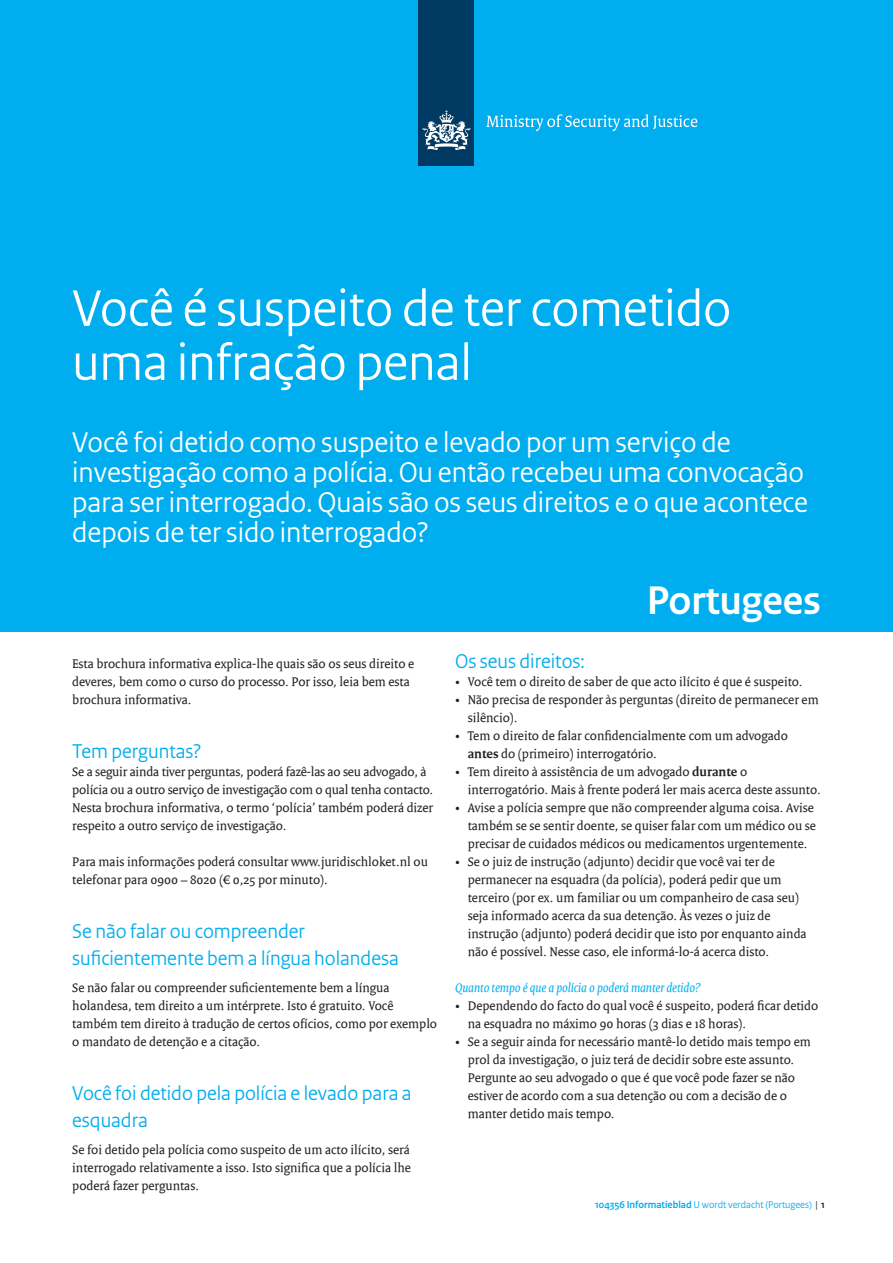
<style>
.page{position:relative;width:893px;height:1263px;background:#fff}
.page>*{position:absolute;margin:0;border:0;box-sizing:border-box;transform-origin:0 0}
.t1{font:54px/54px "Rijksoverheid Sans Heading";color:#fff}
.t2{font:700 42px "Rijksoverheid Sans Heading";color:#fff}
.t3{font:30px/30px "Rijksoverheid Sans Heading";color:#fff}
.t4{font:21px/27px "Rijksoverheid Sans Heading";color:#00aeef}
.t5{font:13.5px/18px "Rijksoverheid Serif";color:#231f20}
.t6{font:italic 13.5px "Rijksoverheid Serif";color:#00aeef}
.t7{font:10.5px "Rijksoverheid Sans Heading";color:#00aeef}
.s1{font-weight:700}
.s2{color:#231f20}
.s3{font-weight:700;color:#231f20}
</style>
<div class="page">
<div style="left:0;top:0;width:893px;height:631px;background:#00aeef"></div>
<div style="left:419px;top:0;width:55px;height:166px;background:#003a62"></div>
<svg style="left:423px;top:110px;width:47px;height:40px"></svg>
<svg style="left:486px;top:114px;width:211px;height:17px"></svg>
<h1 class="t1" style="left:72px;top:282px;width:660px">Você é suspeito de ter cometido uma infração penal</h1>
<h3 class="t3" style="left:72px;top:427px;width:737px">Você foi detido como suspeito e levado por um serviço de investigação como a polícia. Ou então recebeu uma convocação para ser interrogado. Quais são os seus direitos e o que acontece depois de ter sido interrogado?</h3>
<p class="t5" style="left:72px;top:654px;width:343px">Esta brochura informativa explica-lhe quais são os seus direito e deveres, bem como o curso do processo. Por isso, leia bem esta brochura informativa.</p>
<h3 class="t4" style="left:72px;top:738px;width:131px">Tem perguntas?</h3>
<p class="t5" style="left:72px;top:762px;width:362px">Se a seguir ainda tiver perguntas, poderá fazê-las ao seu advogado, à polícia ou a outro serviço de investigação com o qual tenha contacto.<br>Nesta brochura informativa, o termo ‘polícia’ também poderá dizer respeito a outro serviço de investigação.</p>
<p class="t5" style="left:72px;top:852px;width:357px">Para mais informações poderá consultar www.juridischloket.nl ou telefonar para 0900 – 8020 (€ 0,25 por minuto).</p>
<h3 class="t4" style="left:72px;top:918px;width:328px">Se não falar ou compreender suficientemente bem a língua holandesa</h3>
<p class="t5" style="left:72px;top:978px;width:366px">Se não falar ou compreender suficientemente bem a língua holandesa, tem direito a um intérprete. Isto é gratuito. Você também tem direito à tradução de certos ofícios, como por exemplo o mandato de detenção e a citação.</p>
<h3 class="t4" style="left:72px;top:1080px;width:341px">Você foi detido pela polícia e levado para a esquadra</h3>
<p class="t5" style="left:72px;top:1140px;width:340px;text-align:justify">Se foi detido pela polícia como suspeito de um acto ilícito, será interrogado relativamente a isso. Isto significa que a polícia lhe poderá fazer perguntas.</p>
<h2 class="t2" style="left:647px;top:577px;width:175px">Portugees</h2>
<h3 class="t4" style="left:455px;top:648px;width:131px">Os seus direitos:</h3>
<p class="t5" style="left:455px;top:672px;width:349px">• Você tem o direito de saber de que acto ilícito é que é suspeito.</p>
<p class="t5" style="left:468px;top:690px;width:352px;text-indent:-13px">• Não precisa de responder às perguntas (direito de permanecer em silêncio).</p>
<p class="t5" style="left:468px;top:726px;width:322px;text-indent:-13px">• Tem o direito de falar confidencialmente com um advogado <span class="s1">antes</span> do (primeiro) interrogatório.</p>
<p class="t5" style="left:468px;top:762px;width:354px;text-indent:-13px">• Tem direito à assistência de um advogado <span class="s1">durante</span> o interrogatório. Mais à frente poderá ler mais acerca deste assunto.</p>
<p class="t5" style="left:468px;top:798px;width:350px;text-indent:-13px">• Avise a polícia sempre que não compreender alguma coisa. Avise também se se sentir doente, se quiser falar com um médico ou se precisar de cuidados médicos ou medicamentos urgentemente.</p>
<p class="t5" style="left:468px;top:852px;width:340px;text-indent:-13px">• Se o juiz de instrução (adjunto) decidir que você vai ter de permanecer na esquadra (da polícia), poderá pedir que um terceiro (por ex. um familiar ou um companheiro de casa seu) seja informado acerca da sua detenção. Às vezes o juiz de instrução (adjunto) poderá decidir que isto por enquanto ainda não é possível. Nesse caso, ele informá-lo-á acerca disto.</p>
<p class="t6" style="left:455px;top:979px;width:247px">Quanto tempo é que a polícia o poderá manter detido?</p>
<p class="t5" style="left:468px;top:996px;width:352px;text-indent:-13px">• Dependendo do facto do qual você é suspeito, poderá ficar detido na esquadra no máximo 90 horas (3 dias e 18 horas).</p>
<p class="t5" style="left:468px;top:1032px;width:345px;text-indent:-13px">• Se a seguir ainda for necessário mantê-lo detido mais tempo em prol da investigação, o juiz terá de decidir sobre este assunto.<br>Pergunte ao seu advogado o que é que você pode fazer se não estiver de acordo com a sua detenção ou com a decisão de o manter detido mais tempo.</p>
<p class="t7" style="left:595px;top:1198px;width:231px"><span class="s1">104356 Informatieblad</span> U wordt verdacht (Portugees) <span class="s2">|</span> <span class="s3">1</span></p>
</div>
